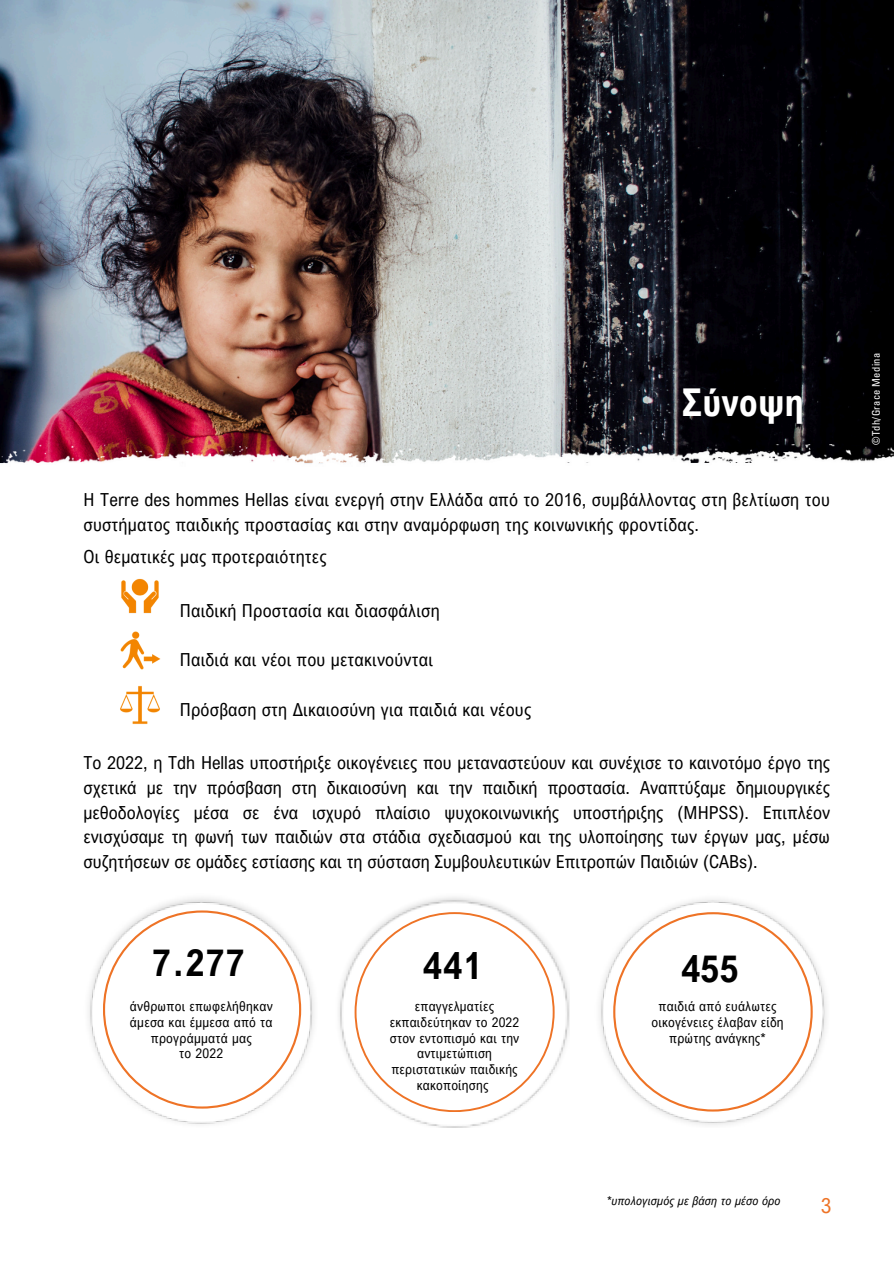
<style>
.page{position:relative;width:894px;height:1264px;background:#fff}
.page>*{position:absolute;margin:0;border:0;box-sizing:border-box;transform-origin:0 0}
.t1{font:700 38.4px "Arial Nova Cond";color:#fff}
.t2{font:700 37.5px "Arial Nova Cond";letter-spacing:.03em;color:#000}
.t3{font:21px "Arial Nova Cond";color:#ee7326}
.t4{font:18px/24.8px "Arial Nova Cond";letter-spacing:.01em;color:#000;text-align:justify}
.t5{font:13.5px/15.8px "Arial Nova Cond";letter-spacing:.015em;color:#000;text-align:center}
.t6{font:italic 12px "Arial Nova Cond";letter-spacing:.01em;color:#000}
.t7{font:condensed 10.5px "Univers LT Std";letter-spacing:.03em;color:#fff}
</style>
<div class="page">
<img style="left:0;top:0;width:893px;height:445px">
<img style="left:0;top:445px;width:893px;height:19px">
<img style="left:121px;top:578px;width:38px;height:36px">
<img style="left:120px;top:685px;width:40px;height:40px">
<img style="left:120px;top:631px;width:41px;height:39px">
<img style="left:339px;top:897px;width:231px;height:230px">
<svg style="left:354px;top:912px;width:200px;height:200px"></svg>
<img style="left:89px;top:898px;width:225px;height:226px">
<svg style="left:103px;top:910px;width:198px;height:198px"></svg>
<img style="left:600px;top:899px;width:226px;height:226px">
<svg style="left:613px;top:912px;width:199px;height:199px"></svg>
<p class="t1" style="left:681px;top:378px;width:124px">Σύνοψη</p>
<h3 class="t4" style="left:83px;top:486px;width:747px">Η Terre des hommes Hellas είναι ενεργή στην Ελλάδα από το 2016, συμβάλλοντας στη βελτίωση του συστήματος παιδικής προστασίας και στην αναμόρφωση της κοινωνικής φροντίδας.</h3>
<h4 class="t4" style="left:83px;top:544px;width:244px">Οι θεματικές μας προτεραιότητες</h4>
<p class="t4" style="left:180px;top:597px;width:261px">Παιδική Προστασία και διασφάλιση</p>
<h1 class="t4" style="left:180px;top:647px;width:254px">Παιδιά και νέοι που μετακινούνται</h1>
<h3 class="t4" style="left:180px;top:696px;width:353px">Πρόσβαση στη Δικαιοσύνη για παιδιά και νέους</h3>
<h2 class="t4" style="left:83px;top:750px;width:747px">Το 2022, η Tdh Hellas υποστήριξε οικογένειες που μεταναστεύουν και συνέχισε το καινοτόμο έργο της σχετικά με την πρόσβαση στη δικαιοσύνη και την παιδική προστασία. Αναπτύξαμε δημιουργικές μεθοδολογίες μέσα σε ένα ισχυρό πλαίσιο ψυχοκοινωνικής υποστήριξης (MHPSS). Επιπλέον ενισχύσαμε τη φωνή των παιδιών στα στάδια σχεδιασμού και της υλοποίησης των έργων μας, μέσω συζητήσεων σε ομάδες εστίασης και τη σύσταση Συμβουλευτικών Επιτροπών Παιδιών (CABs).</h2>
<h1 class="t2" style="left:152px;top:938px;width:94px">7.277</h1>
<p class="t5" style="left:130px;top:998px;width:144px">άνθρωποι επωφελήθηκαν άμεσα και έμμεσα από τα προγράμματά μας<br>το 2022</p>
<h2 class="t2" style="left:423px;top:942px;width:61px">441</h2>
<h2 class="t5" style="left:389px;top:998px;width:131px">επαγγελματίες εκπαιδεύτηκαν το 2022 στον εντοπισμό και την αντιμετώπιση περιστατικών παιδικής κακοποίησης</h2>
<h1 class="t2" style="left:681px;top:945px;width:58px">455</h1>
<p class="t5" style="left:651px;top:998px;width:134px">παιδιά από ευάλωτες οικογένειες έλαβαν είδη πρώτης ανάγκης*</p>
<p class="t7" style="left:871px;top:445px;width:94px;rotate:-90deg">©Tdh/Grace Medina</p>
<p class="t6" style="left:606px;top:1193px;width:175px">*υπολογισμός με βάση το μέσο όρο</p>
<p class="t3" style="left:820px;top:1192px;width:12px">3</p>
</div>
